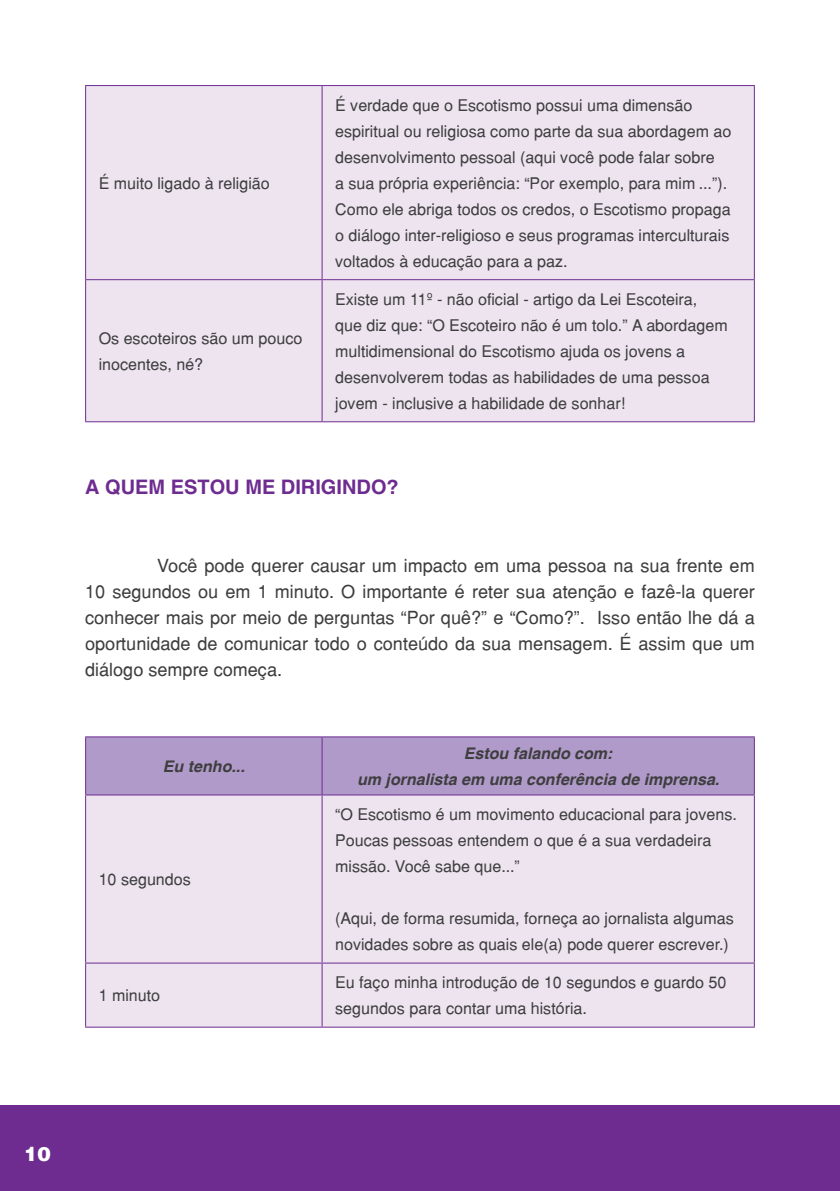
<style>
.page{position:relative;width:840px;height:1191px;background:#fff}
.page>*{position:absolute;margin:0;border:0;box-sizing:border-box;transform-origin:0 0}
.Títulos{font:700 20px "Helvetica";color:#6e2c91}
.t1{font:900 20px "Helvetica";color:#fff}
.Texto_normal{font:18px/26px "Helvetica";color:#3e3e3f;text-align:justify}
.Texto_normal-2{font:16px/26px "Helvetica";color:#3e3e3f}
.Texto_normal-3{font:italic 700 16px "Helvetica";color:#3e3e3f}
</style>
<div class="page">
<div style="left:0;top:1106px;width:839px;height:85px;background:#6e2c91"></div>
<hr style="left:839px;top:1106px;width:1px;height:85px;background:#6e2c91">
<div style="left:86px;top:86px;width:667px;height:335px;background:#eee4f0"></div>
<hr style="left:85px;top:85px;width:237px;height:1px;background:#6e2c91">
<hr style="left:85px;top:86px;width:1px;height:193px;background:#6e2c91">
<hr style="left:322px;top:85px;width:432px;height:1px;background:#6e2c91">
<hr style="left:321px;top:86px;width:1px;height:193px;background:#6e2c91">
<hr style="left:753px;top:86px;width:1px;height:193px;background:#6e2c91">
<hr style="left:85px;top:279px;width:237px;height:1px;background:#6e2c91">
<hr style="left:85px;top:280px;width:1px;height:141px;background:#6e2c91">
<hr style="left:322px;top:279px;width:432px;height:1px;background:#6e2c91">
<hr style="left:321px;top:280px;width:1px;height:141px;background:#6e2c91">
<hr style="left:753px;top:280px;width:1px;height:141px;background:#6e2c91">
<hr style="left:85px;top:421px;width:237px;height:1px;background:#6e2c91">
<hr style="left:322px;top:421px;width:432px;height:1px;background:#6e2c91">
<div style="left:86px;top:737px;width:667px;height:57px;background:#b09ac9"></div>
<div style="left:86px;top:795px;width:667px;height:231px;background:#eee4f0"></div>
<hr style="left:85px;top:736px;width:237px;height:1px;background:#6e2c91">
<hr style="left:85px;top:737px;width:1px;height:57px;background:#6e2c91">
<hr style="left:322px;top:736px;width:432px;height:1px;background:#6e2c91">
<hr style="left:321px;top:737px;width:1px;height:57px;background:#6e2c91">
<hr style="left:753px;top:737px;width:1px;height:57px;background:#6e2c91">
<hr style="left:85px;top:794px;width:237px;height:1px;background:#6e2c91">
<hr style="left:85px;top:795px;width:1px;height:167px;background:#6e2c91">
<hr style="left:322px;top:794px;width:432px;height:1px;background:#6e2c91">
<hr style="left:321px;top:795px;width:1px;height:167px;background:#6e2c91">
<hr style="left:753px;top:795px;width:1px;height:167px;background:#6e2c91">
<hr style="left:85px;top:962px;width:237px;height:1px;background:#6e2c91">
<hr style="left:85px;top:963px;width:1px;height:63px;background:#6e2c91">
<hr style="left:322px;top:962px;width:432px;height:1px;background:#6e2c91">
<hr style="left:321px;top:963px;width:1px;height:63px;background:#6e2c91">
<hr style="left:753px;top:963px;width:1px;height:63px;background:#6e2c91">
<hr style="left:85px;top:1026px;width:237px;height:1px;background:#6e2c91">
<hr style="left:322px;top:1026px;width:432px;height:1px;background:#6e2c91">
<p class="Texto_normal-2" style="left:99px;top:170px;width:172px">É muito ligado à religião</p>
<p class="Texto_normal-2" style="left:99px;top:325px;width:205px">Os escoteiros são um pouco inocentes, né?</p>
<p class="Texto_normal-2" style="left:335px;top:92px;width:397px">É verdade que o Escotismo possui uma dimensão espiritual ou religiosa como parte da sua abordagem ao desenvolvimento pessoal (aqui você pode falar sobre<br>a sua própria experiência: “Por exemplo, para mim ...”).<br>Como ele abriga todos os credos, o Escotismo propaga o diálogo inter-religioso e seus programas interculturais voltados à educação para a paz.</p>
<p class="Texto_normal-2" style="left:335px;top:286px;width:394px">Existe um 11º - não oficial - artigo da Lei Escoteira, que diz que: “O Escoteiro não é um tolo.” A abordagem multidimensional do Escotismo ajuda os jovens a desenvolverem todas as habilidades de uma pessoa jovem - inclusive a habilidade de sonhar!</p>
<p class="Títulos" style="left:85px;top:475px;width:315px">A QUEM ESTOU ME DIRIGINDO?</p>
<p class="Texto_normal" style="left:85px;top:553px;width:671px;text-indent:72px">Você pode querer causar um impacto em uma pessoa na sua frente em 10 segundos ou em 1 minuto. O importante é reter sua atenção e fazê-la querer conhecer mais por meio de perguntas “Por quê?” e “Como?”. Isso então lhe dá a oportunidade de comunicar todo o conteúdo da sua mensagem. É assim que um diálogo sempre começa.</p>
<p class="Texto_normal-3" style="left:163px;top:756px;width:83px">Eu tenho...</p>
<p class="Texto_normal-2" style="left:99px;top:866px;width:94px">10 segundos</p>
<p class="Texto_normal-2" style="left:99px;top:982px;width:63px">1 minuto</p>
<p class="Texto_normal-3" style="left:463px;top:743px;width:150px">Estou falando com:</p>
<p class="Texto_normal-3" style="left:357px;top:769px;width:363px">um jornalista em uma conferência de imprensa.</p>
<p class="Texto_normal-2" style="left:335px;top:801px;width:403px">“O Escotismo é um movimento educacional para jovens.<br>Poucas pessoas entendem o que é a sua verdadeira missão. Você sabe que...”</p>
<p class="Texto_normal-2" style="left:335px;top:905px;width:400px">(Aqui, de forma resumida, forneça ao jornalista algumas novidades sobre as quais ele(a) pode querer escrever.)</p>
<p class="Texto_normal-2" style="left:335px;top:969px;width:392px">Eu faço minha introdução de 10 segundos e guardo 50 segundos para contar uma história.</p>
<p class="t1" style="left:24px;top:1141px;width:28px">10</p>
</div>
